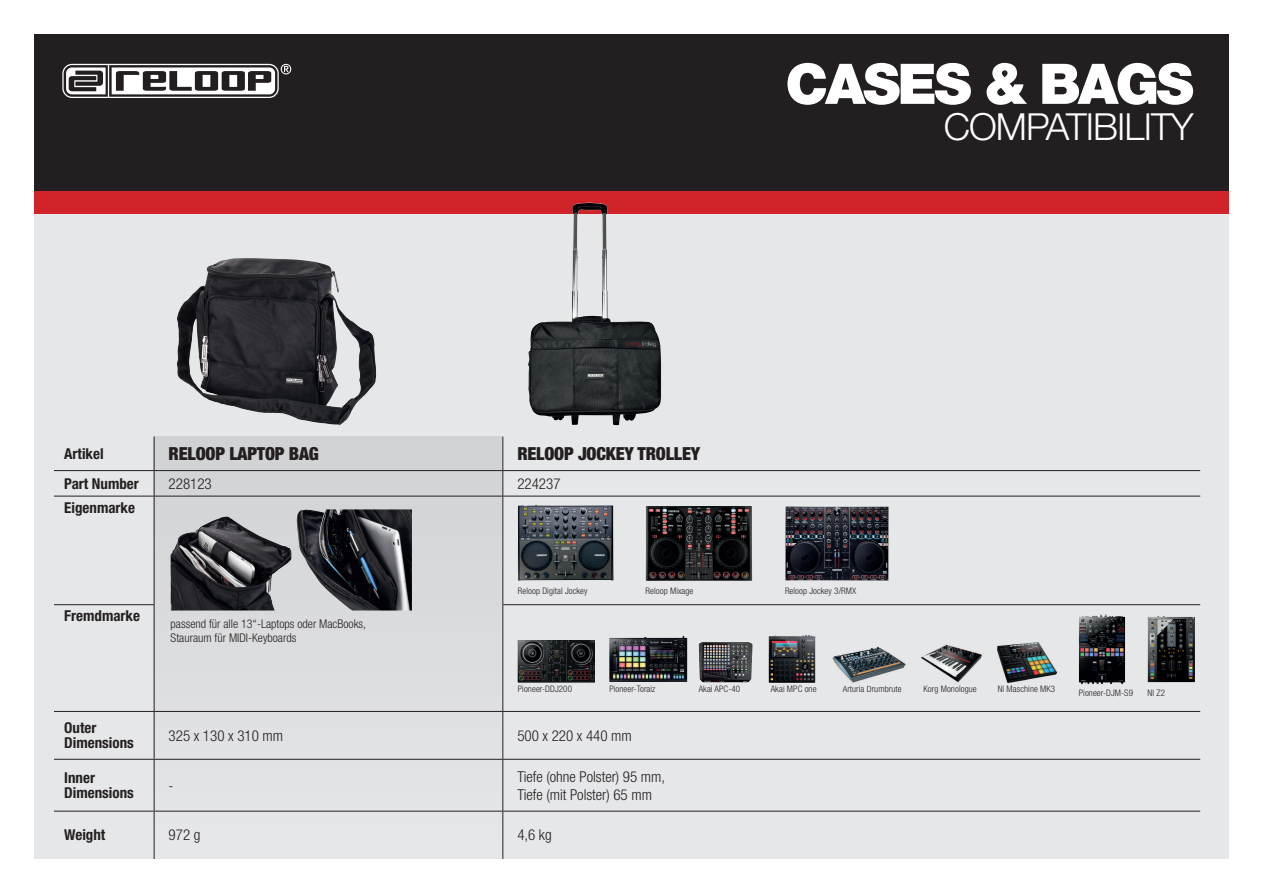
<style>
.page{position:relative;width:1263px;height:893px;background:#fff}
.page>*{position:absolute;margin:0;border:0;box-sizing:border-box;transform-origin:0 0}
.t1{font:900 56.1px "Helvetica Neue LT Std";letter-spacing:-.05em;color:#fff}
.t2{font:300 37.35px "Helvetica Neue LT Std";letter-spacing:-.025em;color:#fff}
.t3{font:900 condensed 18px "Helvetica Neue LT Std";letter-spacing:-.01em;color:#231f20}
.t4{font:300 condensed 15px/18px "Helvetica Neue LT Std";color:#231f20}
.t5{font:700 condensed 15px/15px "Helvetica Neue LT Std";color:#231f20}
.t6{font:300 condensed 12px/13.5px "Helvetica Neue LT Std";color:#231f20}
.t7{font:300 condensed 9px "Helvetica Neue LT Std";letter-spacing:.01em;color:#231f20}
</style>
<div class="page">
<div style="left:34px;top:34px;width:1195px;height:157px;background:#231f20"></div>
<div style="left:34px;top:191px;width:1195px;height:24px;background:#d1232a"></div>
<div style="left:34px;top:215px;width:1195px;height:644px;background:#e6e7e9"></div>
<svg style="left:62px;top:64px;width:229px;height:34px"></svg>
<div style="left:153px;top:437px;width:349px;height:422px;background:#dcdddf"></div>
<hr style="left:154px;top:437px;width:1px;height:33px;background:#231f20">
<hr style="left:502px;top:437px;width:1px;height:33px;background:#231f20">
<svg style="left:154px;top:471px;width:1px;height:25px"></svg>
<svg style="left:502px;top:471px;width:1px;height:25px"></svg>
<hr style="left:154px;top:496px;width:1px;height:108px;background:#231f20">
<hr style="left:502px;top:496px;width:1px;height:108px;background:#231f20">
<hr style="left:154px;top:605px;width:1px;height:106px;background:#231f20">
<hr style="left:502px;top:605px;width:1px;height:106px;background:#231f20">
<hr style="left:154px;top:712px;width:1px;height:47px;background:#231f20">
<hr style="left:502px;top:712px;width:1px;height:47px;background:#231f20">
<hr style="left:154px;top:760px;width:1px;height:51px;background:#231f20">
<hr style="left:502px;top:760px;width:1px;height:51px;background:#231f20">
<hr style="left:154px;top:811px;width:1px;height:48px;background:#231f20">
<hr style="left:502px;top:811px;width:1px;height:48px;background:#231f20">
<hr style="left:54px;top:470px;width:100px;height:1px;background:#231f20">
<hr style="left:154px;top:470px;width:349px;height:1px;background:#231f20">
<hr style="left:503px;top:470px;width:697px;height:1px;background:#231f20">
<hr style="left:54px;top:496px;width:100px;height:1px;background:#231f20">
<hr style="left:154px;top:496px;width:349px;height:1px;background:#231f20">
<hr style="left:503px;top:496px;width:697px;height:1px;background:#231f20">
<hr style="left:54px;top:604px;width:100px;height:1px;background:#231f20">
<hr style="left:502px;top:604px;width:698px;height:1px;background:#231f20">
<hr style="left:54px;top:711px;width:100px;height:1px;background:#231f20">
<hr style="left:154px;top:711px;width:349px;height:1px;background:#231f20">
<hr style="left:503px;top:711px;width:697px;height:1px;background:#231f20">
<hr style="left:54px;top:759px;width:100px;height:1px;background:#231f20">
<hr style="left:154px;top:759px;width:349px;height:1px;background:#231f20">
<hr style="left:503px;top:759px;width:697px;height:1px;background:#231f20">
<hr style="left:54px;top:811px;width:100px;height:1px;background:#231f20">
<hr style="left:154px;top:811px;width:349px;height:1px;background:#231f20">
<hr style="left:503px;top:811px;width:697px;height:1px;background:#231f20">
<img style="left:177px;top:258px;width:199px;height:167px">
<img style="left:297px;top:509px;width:115px;height:101px">
<img style="left:171px;top:517px;width:120px;height:93px">
<img style="left:528px;top:203px;width:133px;height:222px">
<img style="left:518px;top:504px;width:96px;height:77px">
<img style="left:646px;top:506px;width:106px;height:75px">
<img style="left:785px;top:506px;width:104px;height:75px">
<img style="left:518px;top:640px;width:76px;height:42px">
<img style="left:1079px;top:614px;width:46px;height:70px">
<img style="left:609px;top:636px;width:78px;height:46px">
<img style="left:1147px;top:616px;width:48px;height:66px">
<img style="left:699px;top:642px;width:53px;height:40px">
<img style="left:832px;top:646px;width:74px;height:40px">
<img style="left:921px;top:644px;width:61px;height:39px">
<img style="left:998px;top:642px;width:58px;height:40px">
<img style="left:768px;top:635px;width:48px;height:47px">
<h1 class="t1" style="left:785px;top:50px;width:410px">CASES &amp; BAGS</h1>
<h2 class="t2" style="left:944px;top:104px;width:251px">COMPATIBILITY</h2>
<h3 class="t5" style="left:64px;top:446px;width:41px">Artikel</h3>
<h3 class="t3" style="left:169px;top:442px;width:152px">RELOOP LAPTOP BAG</h3>
<h3 class="t3" style="left:517px;top:442px;width:184px">RELOOP JOCKEY TROLLEY</h3>
<h3 class="t5" style="left:64px;top:476px;width:76px">Part Number</h3>
<h3 class="t4" style="left:169px;top:474px;width:45px">228123</h3>
<h3 class="t4" style="left:517px;top:474px;width:45px">224237</h3>
<h3 class="t5" style="left:64px;top:500px;width:72px">Eigenmarke</h3>
<h3 class="t5" style="left:64px;top:608px;width:77px">Fremdmarke</h3>
<h3 class="t6" style="left:171px;top:617px;width:197px">passend für alle 13‘‘-Laptops oder MacBooks,<br>Stauraum für MIDI-Keyboards</h3>
<p class="t7" style="left:518px;top:585px;width:71px">Reloop Digital Jockey</p>
<p class="t7" style="left:646px;top:585px;width:49px">Reloop Mixage</p>
<p class="t7" style="left:785px;top:585px;width:73px">Reloop Jockey 3/RMX</p>
<p class="t7" style="left:518px;top:684px;width:56px">Pioneer-DDJ200</p>
<p class="t7" style="left:609px;top:684px;width:48px">Pioneer-Toraiz</p>
<p class="t7" style="left:699px;top:684px;width:43px">Akai APC-40</p>
<p class="t7" style="left:771px;top:684px;width:47px">Akai MPC one</p>
<p class="t7" style="left:843px;top:684px;width:60px">Arturia Drumbrute</p>
<p class="t7" style="left:923px;top:684px;width:55px">Korg Monologue</p>
<p class="t7" style="left:998px;top:684px;width:59px">NI Maschine MK3</p>
<h3 class="t5" style="left:64px;top:720px;width:71px">Outer<br>Dimensions</h3>
<h3 class="t4" style="left:169px;top:726px;width:116px">325 x 130 x 310 mm</h3>
<h3 class="t4" style="left:517px;top:726px;width:116px">500 x 220 x 440 mm</h3>
<h3 class="t5" style="left:64px;top:770px;width:71px">Inner<br>Dimensions</h3>
<h3 class="t4" style="left:517px;top:767px;width:149px">Tiefe (ohne Polster) 95 mm,<br>Tiefe (mit Polster) 65 mm</h3>
<h3 class="t4" style="left:169px;top:776px;width:6px">-</h3>
<h3 class="t5" style="left:64px;top:827px;width:43px">Weight</h3>
<h3 class="t4" style="left:169px;top:826px;width:33px">972 g</h3>
<h3 class="t4" style="left:517px;top:826px;width:36px">4,6 kg</h3>
<p class="t7" style="left:1079px;top:688px;width:56px">Pioneer-DJM-S9</p>
<p class="t7" style="left:1147px;top:688px;width:19px">NI Z2</p>
</div>
